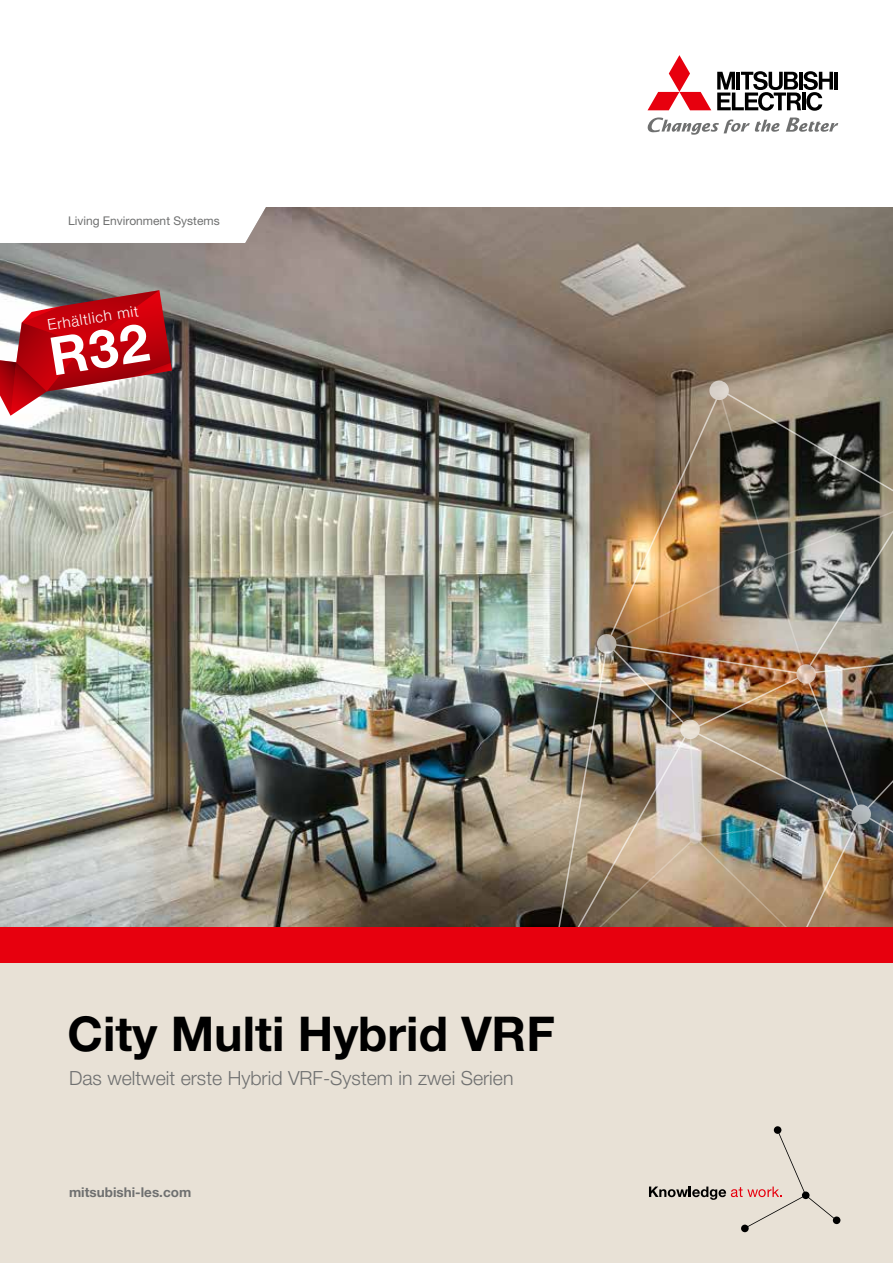
<style>
.page{position:relative;width:893px;height:1263px;background:#fff}
.page>*{position:absolute;margin:0;border:0;box-sizing:border-box;transform-origin:0 0}
.t1{font:700 48px "Helvetica Neue LT Pro";color:#000}
.t2{font:300 19.5px "Helvetica Neue LT Pro";color:#6f7070}
.t3{font:300 15px "Helvetica Neue LT Pro";color:#fff}
.t4{font:700 13.5px "Helvetica Neue LT Pro";color:#6f7070}
.t5{font:12px "Helvetica Neue LT Pro";color:#6f7070}
</style>
<div class="page">
<div style="left:0;top:963px;width:892px;height:300px;background:#e8e1d6"></div>
<div style="left:0;top:927px;width:892px;height:36px;background:#e7000e"></div>
<img style="left:0;top:207px;width:892px;height:720px">
<svg style="left:649px;top:1126px;width:191px;height:106px"></svg>
<svg style="left:786px;top:118px;width:52px;height:14px"></svg>
<svg style="left:647px;top:117px;width:132px;height:18px"></svg>
<svg style="left:647px;top:55px;width:64px;height:55px"></svg>
<hr style="left:834px;top:72px;width:4px;height:18px;background:#000">
<svg style="left:717px;top:71px;width:116px;height:40px"></svg>
<img style="left:548px;top:379px;width:344px;height:548px">
<svg style="left:0;top:290px;width:172px;height:126px"></svg>
<p class="t5" style="left:68px;top:213px;width:153px">Living Environment Systems</p>
<p class="t3" style="left:46px;top:316px;width:93px;rotate:-9deg">Erhältlich mit</p>
<h1 class="t1" style="left:68px;top:1004px;width:489px">City Multi Hybrid VRF</h1>
<p class="t2" style="left:69px;top:1066px;width:446px">Das weltweit erste Hybrid VRF-System in zwei Serien</p>
<p class="t4" style="left:69px;top:1184px;width:124px">mitsubishi-les.com</p>
</div>
